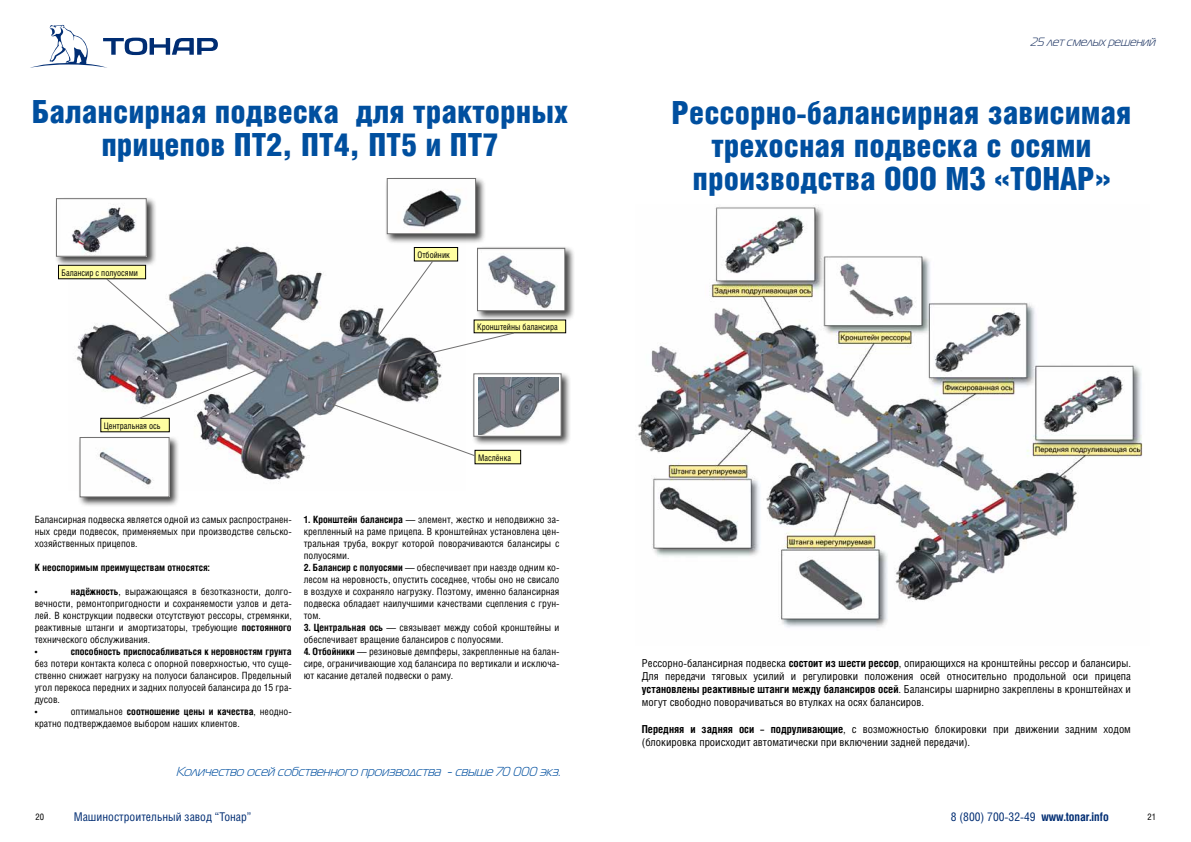
<style>
.page{position:relative;width:1191px;height:842px;background:#fff}
.page>*{position:absolute;margin:0;border:0;box-sizing:border-box;transform-origin:0 0}
.t1{font:900 32px/33px "Helios Cond";color:#004f9f;text-align:center}
.t2{font:italic 13px "Magistral C";color:#004f9f}
.t3{font:12px "Helios Cond";color:#002d73}
.t4{font:italic 12px "Magistral C";color:#1f3664}
.t5{font:11px/13.2px "Helios Cond";color:#000;text-align:justify}
.t6{font:10px/12px "Helios Cond";color:#000;text-align:justify}
.t7{font:700 10px "Helios Cond";color:#000}
.t8{font:9px "Helios Cond";color:#000;scale:.94 1}
.t9{font:9px "Helios Cond";color:#000}
.s1{font-weight:700}
</style>
<div class="page">
<svg style="left:30px;top:25px;width:188px;height:43px"></svg>
<img style="left:69px;top:246px;width:370px;height:234px">
<div style="left:475px;top:246px;width:100px;height:75px;background:#000;opacity:.75"></div>
<img style="left:514px;top:250px;width:49px;height:59px">
<div style="left:477px;top:248px;width:88px;height:63px;border:1px solid #706f6f"></div>
<div style="left:471px;top:372px;width:100px;height:74px;background:#000;opacity:.75"></div>
<div style="left:473px;top:374px;width:88px;height:63px;background:#fff;border:1px solid #706f6f"></div>
<div style="left:78px;top:435px;width:101px;height:72px;background:#000;opacity:.75"></div>
<img style="left:82px;top:439px;width:85px;height:56px">
<div style="left:80px;top:437px;width:89px;height:60px;border:1px solid #706f6f"></div>
<div style="left:54px;top:196px;width:102px;height:71px;background:#000;opacity:.75"></div>
<img style="left:58px;top:200px;width:86px;height:54px">
<div style="left:56px;top:198px;width:90px;height:58px;border:1px solid #706f6f"></div>
<div style="left:385px;top:176px;width:101px;height:68px;background:#000;opacity:.75"></div>
<img style="left:389px;top:180px;width:85px;height:52px">
<div style="left:387px;top:178px;width:89px;height:56px;border:1px solid #706f6f"></div>
<div style="left:101px;top:418px;width:68px;height:14px;background:#fffea1"></div>
<div style="left:101px;top:418px;width:69px;height:14px;border:1px solid #000"></div>
<div style="left:58px;top:265px;width:88px;height:14px;background:#fffea1"></div>
<div style="left:58px;top:265px;width:88px;height:14px;border:1px solid #000"></div>
<div style="left:475px;top:450px;width:45px;height:14px;background:#fffea1"></div>
<div style="left:475px;top:450px;width:46px;height:14px;border:1px solid #000"></div>
<div style="left:474px;top:320px;width:91px;height:13px;background:#fffea1"></div>
<svg style="left:138px;top:368px;width:122px;height:51px"></svg>
<svg style="left:106px;top:278px;width:73px;height:65px"></svg>
<img style="left:478px;top:377px;width:80px;height:57px">
<svg style="left:325px;top:247px;width:189px;height:132px"></svg>
<svg style="left:329px;top:402px;width:147px;height:54px"></svg>
<img style="left:638px;top:205px;width:505px;height:423px">
<h1 class="t1" style="left:32px;top:95px;width:538px">Балансирная подвеска для тракторных прицепов ПТ2, ПТ4, ПТ5 и ПТ7</h1>
<p class="t8" style="left:62px;top:267px;width:83px">Балансир с полуосями</p>
<p class="t8" style="left:417px;top:249px;width:36px">Отбойник</p>
<p class="t8" style="left:477px;top:321px;width:87px">Кронштейны балансира</p>
<p class="t8" style="left:104px;top:420px;width:62px">Центральная ось</p>
<p class="t8" style="left:478px;top:452px;width:37px">Маслёнка</p>
<p class="t6" style="left:35px;top:513px;width:258px">Балансирная подвеска является одной из самых распространен&shy;ных среди подвесок, применяемых при производстве сельско&shy;хозяйственных прицепов.</p>
<p class="t7" style="left:35px;top:561px;width:176px">К неоспоримым преимуществам относятся:</p>
<p class="t6" style="left:35px;top:585px;width:4px">•</p>
<p class="t6" style="left:35px;top:585px;width:258px;text-align:left;text-indent:36px"><span class="s1">надёжность</span>, выражающаяся в безотказности, долго&shy;вечности, ремонтопригодности и сохраняемости узлов и дета&shy;лей. В конструкции подвески отсутствуют рессоры, стремянки, реактивные штанги и амортизаторы, требующие <span class="s1">постоянного </span>технического обслуживания.<br>•</p>
<p class="t7" style="left:71px;top:645px;width:222px">способность приспосабливаться к неровностям грунта</p>
<p class="t6" style="left:35px;top:657px;width:258px;text-align:left">без потери контакта колеса с опорной поверхностью, что суще&shy;ственно снижает нагрузку на полуоси балансиров. Предельный угол перекоса передних и задних полуосей балансира до 15 гра&shy;дусов.<br>•</p>
<p class="t6" style="left:35px;top:705px;width:258px;text-indent:36px">оптимальное <span class="s1">соотношение цены и качества</span>, неодно&shy;кратно подтверждаемое выбором наших клиентов.</p>
<p class="t6" style="left:304px;top:513px;width:257px"><span class="s1">1. Кронштейн балансира</span> — элемент, жестко и неподвижно за&shy;крепленный на раме прицепа. В кронштейнах установлена цен&shy;тральная труба, вокруг которой поворачиваются балансиры с полуосями.</p>
<p class="t6" style="left:304px;top:561px;width:257px"><span class="s1">2. Балансир с полуосями</span> — обеспечивает при наезде одним ко&shy;лесом на неровность, опустить соседнее, чтобы оно не свисало в воздухе и сохраняло нагрузку. Поэтому, именно балансирная подвеска обладает наилучшими качествами сцепления с грун&shy;том.</p>
<p class="t6" style="left:304px;top:621px;width:257px"><span class="s1">3. Центральная ось</span> — связывает между собой кронштейны и обеспечивает вращение балансиров с полуосями.</p>
<p class="t6" style="left:304px;top:645px;width:257px"><span class="s1">4. Отбойники</span> — резиновые демпферы, закрепленные на балан&shy;сире, ограничивающие ход балансира по вертикали и исключа&shy;ют касание деталей подвески о раму.</p>
<h2 class="t2" style="left:176px;top:764px;width:389px">Количество осей собственного производства -свыше70 000 экз.</h2>
<p class="t4" style="left:1029px;top:36px;width:130px">25 летсмелыхрешений</p>
<h1 class="t1" style="left:671px;top:95px;width:461px">Рессорно-балансирная зависимая трехосная подвеска с осями производства ООО МЗ «ТОНАР»</h1>
<p class="t5" style="left:642px;top:656px;width:490px">Рессорно-балансирная подвеска <span class="s1">состоит из шести рессор</span>, опирающихся на кронштейны рессор и балансиры.<br>Для передачи тяговых усилий и регулировки положения осей относительно продольной оси прицепа <span class="s1">установлены реактивные штанги между балансиров осей</span>. Балансиры шарнирно закреплены в кронштейнах и могут свободно поворачиваться во втулках на осях балансиров.</p>
<p class="t5" style="left:642px;top:722px;width:490px"><span class="s1">Передняя и задняя оси – подруливающие</span>, с возможностью блокировки при движении задним ходом (блокировка происходит автоматически при включении задней передачи).</p>
<p class="t9" style="left:35px;top:811px;width:10px">20</p>
<p class="t3" style="left:74px;top:809px;width:179px">Машиностроительный завод “Тонар”</p>
<p class="t9" style="left:1147px;top:811px;width:10px">21</p>
<p class="t3" style="left:950px;top:809px;width:159px">8 (800) 700-32-49 <span class="s1">www.tonar.info</span></p>
</div>
